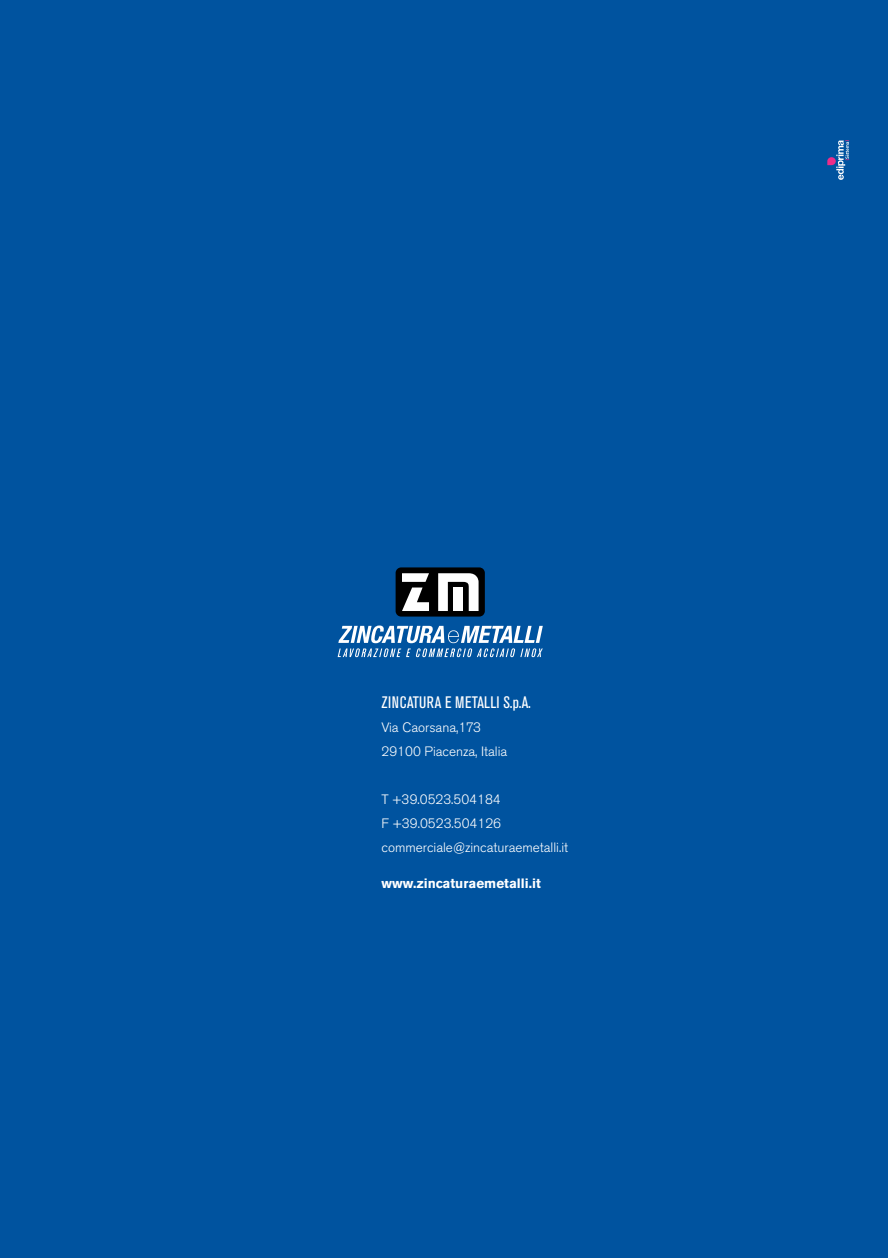
<style>
.page{position:relative;width:888px;height:1258px;background:#00539f}
.page>*{position:absolute;margin:0;border:0;box-sizing:border-box;transform-origin:0 0}
.t1{font:condensed 16.5px "Akzidenz Grotesk BE";letter-spacing:.02em;color:#fff}
.t2{font:300 13.5px/24px "Akzidenz Grotesk BE";color:#fff}
.t3{font:700 13.5px "Akzidenz Grotesk BE";color:#fff}
</style>
<div class="page">
<div style="left:396px;top:567px;width:89px;height:49px;background:#000;border-radius:6px"></div>
<svg style="left:402px;top:573px;width:27px;height:38px"></svg>
<svg style="left:438px;top:573px;width:41px;height:38px"></svg>
<svg style="left:338px;top:625px;width:205px;height:32px"></svg>
<svg style="left:827px;top:140px;width:22px;height:40px"></svg>
<p class="t1" style="left:382px;top:693px;width:151px">ZINCATURA E METALLI S.p.A.</p>
<p class="t2" style="left:382px;top:716px;width:127px">Via Caorsana,173<br>29100 Piacenza, Italia</p>
<p class="t2" style="left:382px;top:788px;width:188px">T +39.0523.504184<br>F +39.0523.504126 commerciale@zincaturaemetalli.it</p>
<p class="t3" style="left:382px;top:876px;width:161px">www.zincaturaemetalli.it</p>
</div>
